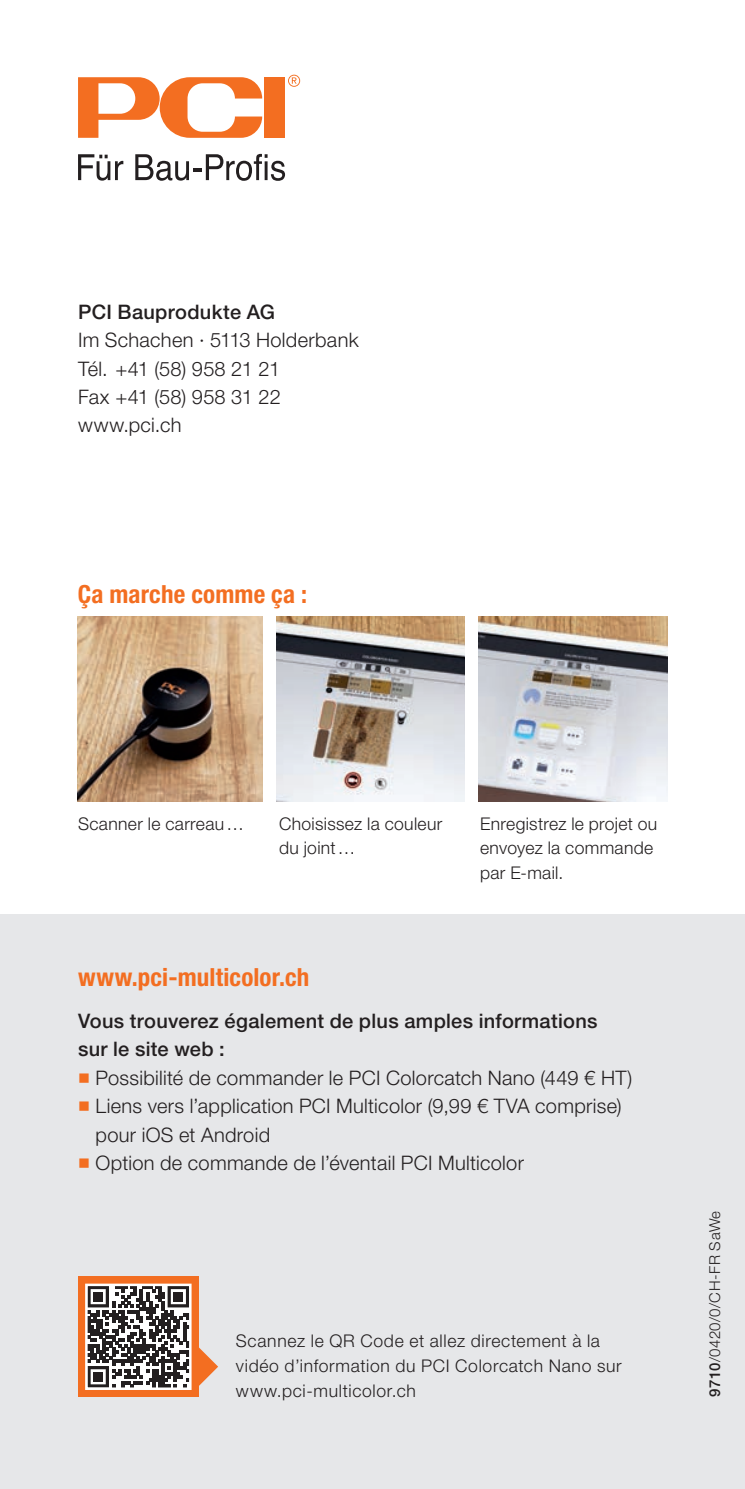
<style>
.page{position:relative;width:745px;height:1489px;background:#fff}
.page>*{position:absolute;margin:0;border:0;box-sizing:border-box;transform-origin:0 0}
.t1{font:700 condensed 25px "Helvetica Neue LT Pro";letter-spacing:.005em;color:#f36e21}
.t2{font:300 20px/28.2px "Helvetica Neue LT Pro";letter-spacing:.015em;color:#231f20}
.t3{font:500 20px/28.2px "Helvetica Neue LT Pro";letter-spacing:.015em;color:#231f20}
.t4{font:300 17.5px/24.8px "Helvetica Neue LT Pro";letter-spacing:.025em;color:#231f20}
.t5{font:300 15px "Helvetica Neue LT Pro";letter-spacing:.03em;color:#231f20}
.s1{color:#f36e21}
.s2{font-weight:500}
</style>
<div class="page">
<img style="left:78px;top:617px;width:184px;height:184px">
<img style="left:276px;top:617px;width:188px;height:184px">
<img style="left:478px;top:617px;width:188px;height:184px">
<div style="left:0;top:914px;width:744px;height:574px;background:#e6e7e9"></div>
<div style="left:264px;top:77px;width:21px;height:61px;background:#f36e21"></div>
<svg style="left:78px;top:77px;width:184px;height:61px"></svg>
<svg style="left:288px;top:75px;width:12px;height:12px"></svg>
<svg style="left:78px;top:154px;width:45px;height:27px"></svg>
<svg style="left:135px;top:154px;width:150px;height:27px"></svg>
<div style="left:78px;top:1276px;width:120px;height:120px;background:#f36e21"></div>
<svg style="left:198px;top:1346px;width:20px;height:40px"></svg>
<svg style="left:88px;top:1286px;width:100px;height:100px;background:#7d7a7b"></svg>
<div style="left:93px;top:1291px;width:10px;height:10px;background:#231f20"></div>
<div style="left:174px;top:1291px;width:9px;height:10px;background:#231f20"></div>
<div style="left:93px;top:1371px;width:10px;height:10px;background:#231f20"></div>
<div style="left:85px;top:1283px;width:106px;height:106px;border:2px solid #fff"></div>
<p class="t3" style="left:78px;top:297px;width:198px">PCI Bauprodukte AG</p>
<p class="t2" style="left:78px;top:326px;width:282px">Im Schachen · 5113 Holderbank<br>Tél. +41 (58) 958 21 21<br>Fax +41 (58) 958 31 22 www.pci.ch</p>
<p class="t1" style="left:78px;top:579px;width:231px">Ça marche comme ça :</p>
<p class="t4" style="left:78px;top:810px;width:167px">Scanner le carreau…</p>
<p class="t4" style="left:279px;top:810px;width:165px">Choisissez la couleur du joint…</p>
<p class="t4" style="left:480px;top:810px;width:179px">Enregistrez le projet ou envoyez la commande par E-mail.</p>
<p class="t1" style="left:78px;top:961px;width:232px">www.pci-multicolor.ch</p>
<p class="t3" style="left:78px;top:1006px;width:520px">Vous trouverez également de plus amples informations sur le site web :</p>
<p class="t2" style="left:78px;top:1063px;width:555px"><span class="s1">■</span> Possibilité de commander le PCI Colorcatch Nano (449 € HT)</p>
<p class="t2" style="left:95px;top:1091px;width:527px;text-indent:-18px"><span class="s1">■</span> Liens vers l’application PCI Multicolor (9,99 € TVA comprise) pour iOS et Android</p>
<p class="t2" style="left:78px;top:1148px;width:447px"><span class="s1">■</span> Option de commande de l’éventail PCI Multicolor</p>
<p class="t4" style="left:236px;top:1327px;width:387px">Scannez le QR Code et allez directement à la vidéo d’information du PCI Colorcatch Nano sur www.pci-multicolor.ch</p>
<p class="t5" style="left:705px;top:1396px;width:188px;rotate:-90deg"><span class="s2">9710</span>/0420/0/CH-FR SaWe</p>
</div>
